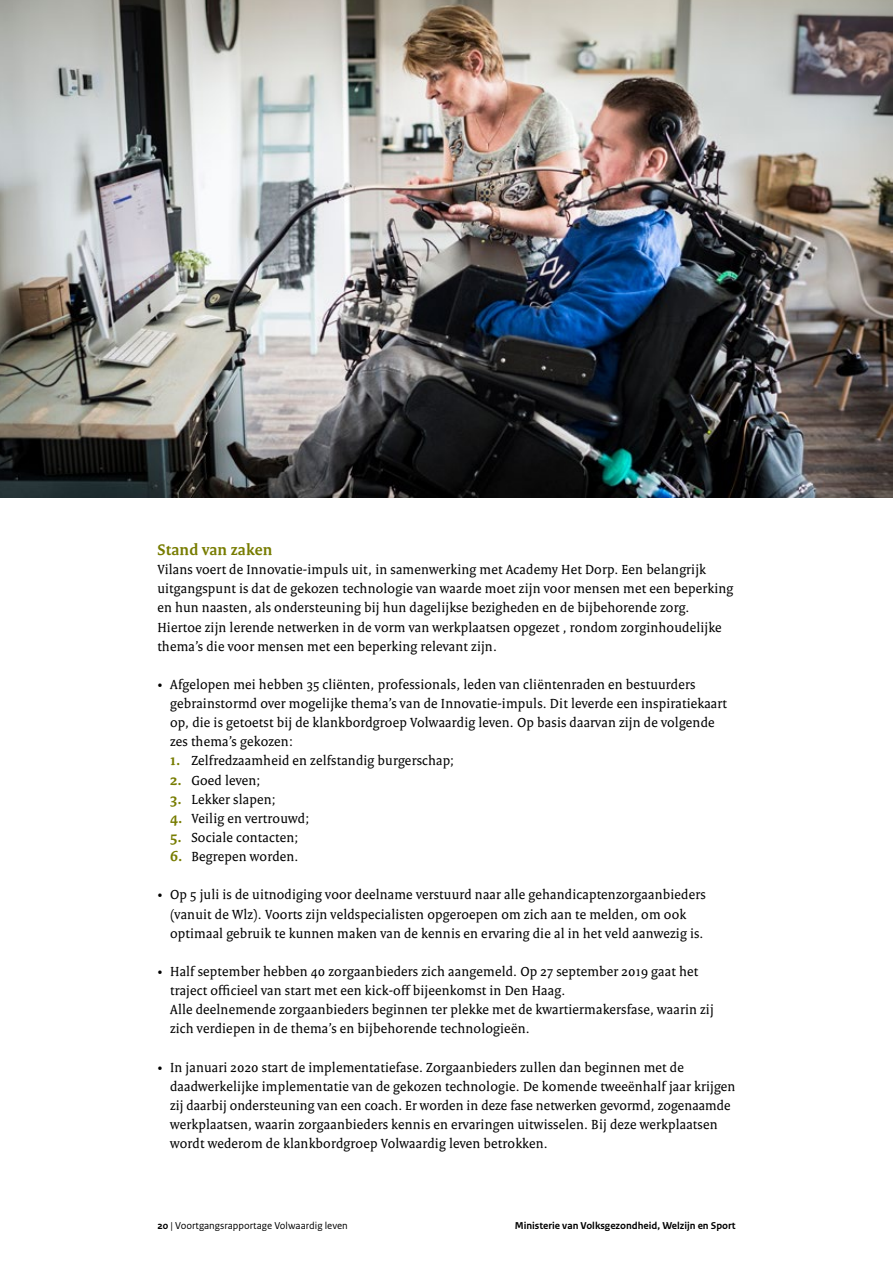
<style>
.page{position:relative;width:893px;height:1263px;background:#fff}
.page>*{position:absolute;margin:0;border:0;box-sizing:border-box;transform-origin:0 0}
.H3_-_Paragraafkop_gr{font:700 16.5px "Rijksoverheid Serif";letter-spacing:.015em;color:#777c00}
.P_-_Broodtekst{font:14.25px/19.2px "Rijksoverheid Serif";letter-spacing:.015em;color:#000}
.t1{font:700 10.5px "Rijksoverheid Sans Text";color:#000}
.t2{font:10.5px "Rijksoverheid Sans Text";color:#000}
.s1{font-weight:700;font-size:15.75px;color:#777c00}
.s2{font-weight:700}
</style>
<div class="page">
<img style="left:0;top:0;width:893px;height:497px">
<h3 class="H3_-_Paragraafkop_gr" style="left:157px;top:540px;width:117px">Stand van zaken</h3>
<p class="P_-_Broodtekst" style="left:157px;top:560px;width:577px">Vilans voert de Innovatie-impuls uit, in samenwerking met Academy Het Dorp. Een belangrijk uitgangspunt is dat de gekozen technologie van waarde moet zijn voor mensen met een beperking en hun naasten, als ondersteuning bij hun dagelijkse bezigheden en de bijbehorende zorg.<br>Hiertoe zijn lerende netwerken in de vorm van werkplaatsen opgezet , rondom zorginhoudelijke thema’s die voor mensen met een beperking relevant zijn.</p>
<p class="P_-_Broodtekst" style="left:170px;top:675px;width:558px;text-indent:-13px">• Afgelopen mei hebben 35 cliënten, professionals, leden van cliëntenraden en bestuurders gebrainstormd over mogelijke thema’s van de Innovatie-impuls. Dit leverde een inspiratiekaart op, die is getoetst bij de klankbordgroep Volwaardig leven. Op basis daarvan zijn de volgende zes thema’s gekozen:</p>
<p class="P_-_Broodtekst" style="left:170px;top:751px;width:286px"><span class="s1">1.</span> Zelfredzaamheid en zelfstandig burgerschap;</p>
<p class="P_-_Broodtekst" style="left:170px;top:770px;width:92px"><span class="s1">2.</span> Goed leven;</p>
<p class="P_-_Broodtekst" style="left:170px;top:789px;width:107px"><span class="s1">3.</span> Lekker slapen;</p>
<p class="P_-_Broodtekst" style="left:170px;top:808px;width:141px"><span class="s1">4.</span> Veilig en vertrouwd;</p>
<p class="P_-_Broodtekst" style="left:170px;top:828px;width:130px"><span class="s1">5.</span> Sociale contacten;</p>
<p class="P_-_Broodtekst" style="left:170px;top:847px;width:130px"><span class="s1">6.</span> Begrepen worden.</p>
<p class="P_-_Broodtekst" style="left:170px;top:885px;width:537px;text-indent:-13px">• Op 5 juli is de uitnodiging voor deelname verstuurd naar alle gehandicaptenzorgaanbieders (vanuit de Wlz). Voorts zijn veldspecialisten opgeroepen om zich aan te melden, om ook optimaal gebruik te kunnen maken van de kennis en ervaring die al in het veld aanwezig is.</p>
<p class="P_-_Broodtekst" style="left:170px;top:962px;width:545px;text-indent:-13px">• Half september hebben 40 zorgaanbieders zich aangemeld. Op 27 september 2019 gaat het traject officieel van start met een kick-off bijeenkomst in Den Haag.<br>Alle deelnemende zorgaanbieders beginnen ter plekke met de kwartiermakersfase, waarin zij zich verdiepen in de thema’s en bijbehorende technologieën.</p>
<p class="P_-_Broodtekst" style="left:170px;top:1057px;width:567px;text-indent:-13px">• In januari 2020 start de implementatiefase. Zorgaanbieders zullen dan beginnen met de daadwerkelijke implementatie van de gekozen technologie. De komende tweeënhalf jaar krijgen zij daarbij ondersteuning van een coach. Er worden in deze fase netwerken gevormd, zogenaamde werkplaatsen, waarin zorgaanbieders kennis en ervaringen uitwisselen. Bij deze werkplaatsen wordt wederom de klankbordgroep Volwaardig leven betrokken.</p>
<p class="t2" style="left:157px;top:1219px;width:192px"><span class="s2">20</span> | Voortgangsrapportage Volwaardig leven</p>
<p class="t1" style="left:515px;top:1219px;width:222px">Ministerie van Volksgezondheid, Welzijn en Sport</p>
</div>
